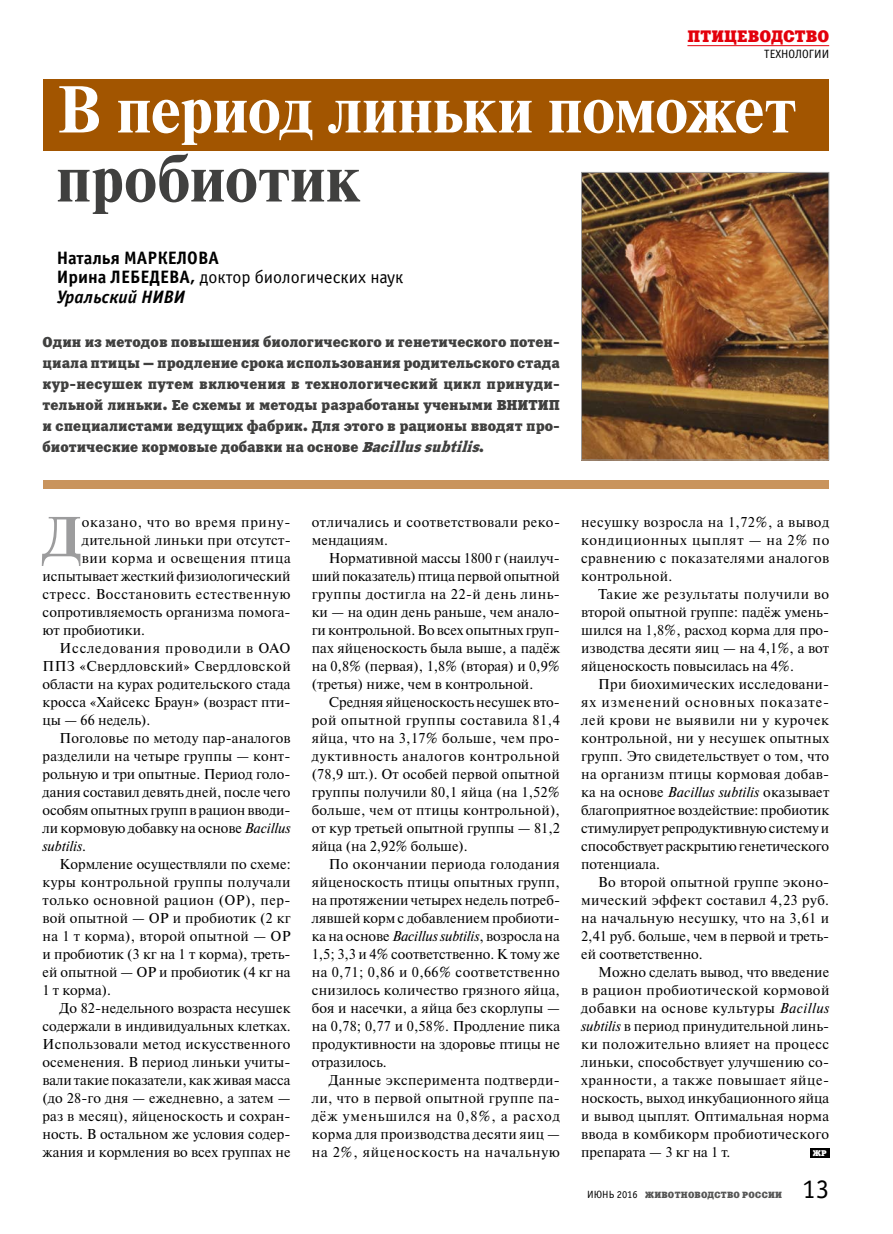
<style>
.page{position:relative;width:893px;height:1234px;background:#fff}
.page>*{position:absolute;margin:0;border:0;box-sizing:border-box;transform-origin:0 0}
.t1{font:700 66px "Newton C";color:#fff}
.t2{font:700 66px "Newton C";letter-spacing:.005em;color:#40403f}
.t3{font:700 56.25px "Newton C";color:#9c9c9d}
.t4{font:27px "Officina Sans C";color:#000}
.t5{font:700 18px/19.5px "Officina Sans C";color:#000}
.t6{font:16.5px "Xenia C";letter-spacing:.01em;color:#e3000b}
.t7{font:14.25px/18px "Newton C";letter-spacing:.01em;color:#000;text-align:justify}
.t8{font:14.25px/21px "Xenia C";color:#40403f;text-align:justify}
.t9{font:14.25px/18px "Newton C";letter-spacing:.03em;color:#000}
.t10{font:14.25px "Newton C";letter-spacing:.04em;color:#000}
.t11{font:14.25px "Newton C";letter-spacing:.045em;color:#000}
.t12{font:14.25px "Newton C";letter-spacing:.055em;color:#000}
.t13{font:14.25px "Newton C";letter-spacing:.05em;color:#000}
.t14{font:italic 14.25px "Newton C";color:#000}
.t15{font:12px "Officina Sans C";color:#000}
.t16{font:9px "Xenia C";letter-spacing:.025em;color:#565655}
.t17{font:8.25px "Xenia C";color:#fff}
.s1{font-weight:400}
.s2{font-style:italic}
.s3{font-style:normal}
.s4{font-family:"Officina Sans C";font-size:10.5px;color:#000}
</style>
<div class="page">
<hr style="left:687px;top:45px;width:142px;height:1px;background:#e3000b">
<div style="left:810px;top:1147px;width:19px;height:10px;background:#000"></div>
<img style="left:583px;top:174px;width:244px;height:284px">
<div style="left:581px;top:172px;width:248px;height:288px;border:1px solid #9c9c9d"></div>
<div style="left:43px;top:79px;width:786px;height:72px;background:#a25500"></div>
<div style="left:43px;top:480px;width:786px;height:8px;background:#c9945d"></div>
<p class="t6" style="left:687px;top:26px;width:143px">ПТИЦЕВОДСТВО</p>
<p class="t15" style="left:764px;top:48px;width:67px">ТЕХНОЛОГИИ</p>
<h1 class="t1" style="left:57px;top:73px;width:741px">В период линьки поможет</h1>
<h1 class="t2" style="left:57px;top:142px;width:304px">пробиотик</h1>
<p class="t5" style="left:57px;top:248px;width:348px">Наталья МАРКЕЛОВА<br>Ирина ЛЕБЕДЕВА, <span class="s1">доктор биологических наук<br></span><span class="s2">Уральский НИВИ</span></p>
<p class="t8" style="left:43px;top:332px;width:519px">Один из методов повышения биологического и генетического потен&shy;циала птицы — продление срока использования родительского стада кур-несушек путем включения в технологический цикл принуди&shy;тельной линьки. Ее схемы и методы разработаны учеными ВНИТИП и специалистами ведущих фабрик. Для этого в рационы вводят про&shy;биотические кормовые добавки на основе <span class="s2">Bacillussubtilis</span>.</p>
<h2 class="t3" style="left:43px;top:505px;width:41px">Д</h2>
<p class="t13" style="left:82px;top:514px;width:210px">оказано, что во время прину-</p>
<p class="t7" style="left:82px;top:531px;width:210px">дительной линьки при отсутст-</p>
<p class="t10" style="left:82px;top:550px;width:210px">вии корма и освещения птица</p>
<p class="t7" style="left:43px;top:567px;width:250px">испытывает жесткий физиологический</p>
<p class="t11" style="left:43px;top:586px;width:250px">стресс. Восстановить естественную</p>
<p class="t7" style="left:43px;top:603px;width:250px">сопротивляемость организма помога-</p>
<p class="t7" style="left:43px;top:621px;width:104px">ют пробиотики.</p>
<p class="t12" style="left:60px;top:640px;width:232px">Исследования проводили в ОАО</p>
<p class="t9" style="left:43px;top:657px;width:250px">ППЗ «Свердловский» Свердловской</p>
<p class="t7" style="left:43px;top:675px;width:250px">области на курах родительского стада</p>
<p class="t7" style="left:43px;top:693px;width:250px">кросса «Хайсекс Браун» (возраст пти-</p>
<p class="t7" style="left:43px;top:711px;width:109px">цы — 66 недель).</p>
<p class="t7" style="left:60px;top:729px;width:232px">Поголовье по методу пар-аналогов</p>
<p class="t7" style="left:43px;top:747px;width:249px">разделили на четыре группы — конт-</p>
<p class="t7" style="left:43px;top:765px;width:250px">рольную и три опытные. Период голо-</p>
<p class="t7" style="left:43px;top:783px;width:250px">дания составил девять дней, после чего</p>
<p class="t7" style="left:43px;top:801px;width:249px">особям опытных групп в рацион вводи-</p>
<p class="t7" style="left:43px;top:819px;width:249px">ли кормовую добавку на основе <span class="s2">Bacillus</span></p>
<p class="t14" style="left:43px;top:838px;width:45px">subtilis<span class="s3">.</span></p>
<p class="t7" style="left:60px;top:855px;width:233px">Кормление осуществляли по схеме:</p>
<p class="t9" style="left:43px;top:873px;width:250px">куры контрольной группы получали</p>
<p class="t10" style="left:43px;top:892px;width:250px">только основной рацион (ОР), пер-</p>
<p class="t7" style="left:43px;top:909px;width:250px">вой опытной — ОР и пробиотик (2 кг</p>
<p class="t7" style="left:43px;top:927px;width:250px">на 1 т корма), второй опытной — ОР</p>
<p class="t7" style="left:43px;top:945px;width:250px">и пробиотик (3 кг на 1 т корма), треть-</p>
<p class="t7" style="left:43px;top:963px;width:250px">ей опытной — ОР и пробиотик (4 кг на</p>
<p class="t7" style="left:43px;top:981px;width:70px">1 т корма).</p>
<p class="t7" style="left:60px;top:999px;width:232px">До 82-недельного возраста несушек</p>
<p class="t7" style="left:43px;top:1017px;width:250px">содержали в индивидуальных клетках.</p>
<p class="t7" style="left:43px;top:1035px;width:250px">Использовали метод искусственного</p>
<p class="t7" style="left:43px;top:1053px;width:249px">осеменения. В период линьки учиты-</p>
<p class="t7" style="left:43px;top:1071px;width:249px">вали такие показатели, как живая масса</p>
<p class="t7" style="left:43px;top:1089px;width:250px">(до 28-го дня — ежедневно, а затем —</p>
<p class="t7" style="left:43px;top:1107px;width:250px">раз в месяц), яйценоскость и сохран-</p>
<p class="t7" style="left:43px;top:1125px;width:250px">ность. В остальном же условия содер-</p>
<p class="t7" style="left:43px;top:1143px;width:250px">жания и кормления во всех группах не</p>
<p class="t9" style="left:312px;top:513px;width:250px">отличались и соответствовали реко&shy;мендациям.</p>
<p class="t7" style="left:312px;top:549px;width:250px;text-indent:17px">Нормативной массы 1800 г (наилуч&shy;ший показатель) птица первой опытной группы достигла на 22-й день линь&shy;ки — на один день раньше, чем анало&shy;ги контрольной. Во всех опытных груп&shy;пах яйценоскость была выше, а падёж на 0,8% (первая), 1,8% (вторая) и 0,9% (третья) ниже, чем в контрольной.</p>
<p class="t7" style="left:312px;top:693px;width:250px;text-indent:17px">Средняя яйценоскость несушек вто&shy;рой опытной группы составила 81,4 яйца, что на 3,17% больше, чем про&shy;дуктивность аналогов контрольной (78,9 шт.). От особей первой опытной группы получили 80,1 яйца (на 1,52% больше, чем от птицы контрольной), от кур третьей опытной группы — 81,2 яйца (на 2,92% больше).</p>
<p class="t7" style="left:312px;top:855px;width:250px;text-indent:17px">По окончании периода голодания яйценоскость птицы опытных групп, на протяжении четырех недель потреб&shy;лявшей корм с добавлением пробиоти&shy;ка на основе <span class="s2">Bacillus subtilis</span>, возросла на 1,5; 3,3 и 4% соответственно. К тому же на 0,71; 0,86 и 0,66% соответственно снизилось количество грязного яйца, боя и насечки, а яйца без скорлупы — на 0,78; 0,77 и 0,58%. Продление пика продуктивности на здоровье птицы не отразилось.</p>
<p class="t7" style="left:312px;top:1071px;width:250px;text-indent:17px">Данные эксперимента подтверди&shy;ли, что в первой опытной группе па&shy;дёж уменьшился на 0,8%, а расход корма для производства десяти яиц — на 2%, яйценоскость на начальную</p>
<p class="t7" style="left:581px;top:513px;width:250px">несушку возросла на 1,72%, а вывод кондиционных цыплят — на 2% по сравнению с показателями аналогов контрольной.</p>
<p class="t7" style="left:581px;top:585px;width:250px;text-indent:17px">Такие же результаты получили во второй опытной группе: падёж умень&shy;шился на 1,8%, расход корма для про&shy;изводства десяти яиц — на 4,1%, а вот яйценоскость повысилась на 4%.</p>
<p class="t7" style="left:581px;top:675px;width:250px;text-indent:17px">При биохимических исследовани&shy;ях изменений основных показате&shy;лей крови не выявили ни у курочек контрольной, ни у несушек опытных групп. Это свидетельствует о том, что на организм птицы кормовая добав&shy;ка на основе <span class="s2">Bacillus subtilis</span> оказывает благоприятное воздействие: пробиотик стимулирует репродуктивную систему и способствует раскрытию генетического потенциала.</p>
<p class="t7" style="left:581px;top:872px;width:250px;text-indent:17px">Во второй опытной группе эконо&shy;мический эффект составил 4,23 руб. на начальную несушку, что на 3,61 и 2,41 руб. больше, чем в первой и треть&shy;ей соответственно.</p>
<p class="t7" style="left:581px;top:962px;width:250px;text-indent:17px">Можно сделать вывод, что введение в рацион пробиотической кормовой добавки на основе культуры <span class="s2">Bacillus subtilis</span> в период принудительной линь&shy;ки положительно влияет на процесс линьки, способствует улучшению со&shy;хранности, а также повышает яйце&shy;носкость, выход инкубационного яйца и вывод цыплят. Оптимальная норма ввода в комбикорм пробиотического препарата — 3 кг на 1 т.</p>
<p class="t17" style="left:813px;top:1147px;width:15px">ЖР</p>
<p class="t16" style="left:587px;top:1188px;width:196px"><span class="s4">ИЮНЬ 2016</span> ЖИВОТНОВОДСТВО РОССИИ</p>
<h3 class="t4" style="left:802px;top:1174px;width:28px">13</h3>
</div>
